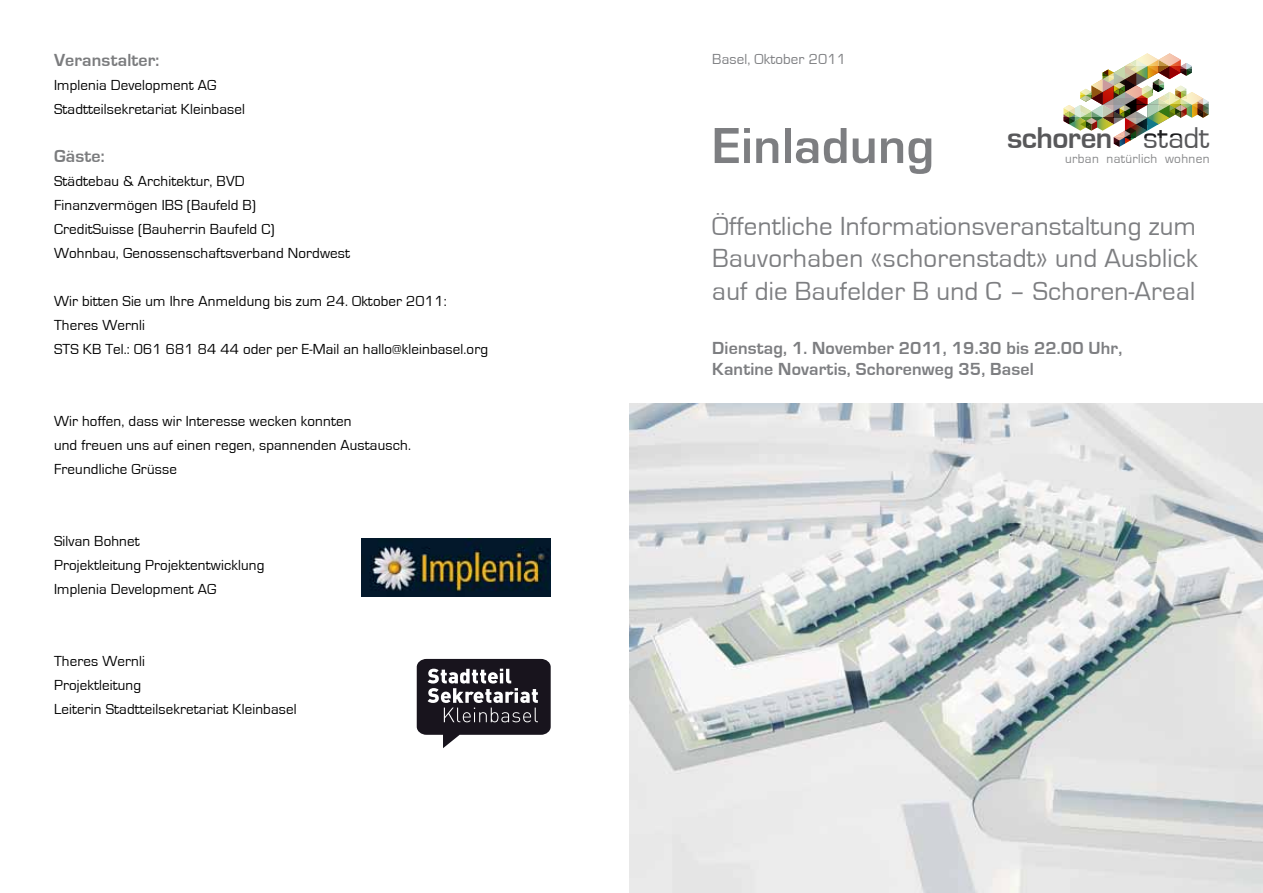
<style>
.page{position:relative;width:1263px;height:893px;background:#fff}
.page>*{position:absolute;margin:0;border:0;box-sizing:border-box;transform-origin:0 0}
.t1{font:700 52.5px "Eurostile";letter-spacing:.01em;color:#7d7e81}
.t2{font:700 31.05px "Eurostile";letter-spacing:-.02em;color:#58585a}
.t3{font:27px/32.4px "Eurostile";letter-spacing:.01em;color:#7d7e81;text-align:justify}
.t4{font:700 18px/21.6px "Eurostile";letter-spacing:.01em;color:#7d7e81}
.t5{font:700 18px "Eurostile";letter-spacing:.01em;color:#7b7c7e}
.t6{font:15px/24px "Eurostile";letter-spacing:.01em;color:#000}
.t7{font:15px "Eurostile";letter-spacing:.01em;color:#7d7e81}
.t8{font:13.35px "Eurostile";letter-spacing:.025em;color:#87888a}
.s1{font-weight:400}
</style>
<div class="page">
<img style="left:629px;top:404px;width:634px;height:489px">
<img style="left:1063px;top:53px;width:146px;height:94px">
<svg style="left:417px;top:659px;width:134px;height:89px"></svg>
<img style="left:361px;top:539px;width:190px;height:58px">
<p class="t5" style="left:54px;top:50px;width:107px">Veranstalter:</p>
<p class="t6" style="left:54px;top:73px;width:192px">Implenia Development AG<br>Stadtteilsekretariat Kleinbasel</p>
<p class="t5" style="left:54px;top:146px;width:52px">Gäste:</p>
<p class="t6" style="left:54px;top:169px;width:298px">Städtebau &amp; Architektur, BVD Finanzvermögen IBS (Baufeld B)<br>CreditSuisse (Bauherrin Baufeld C)<br>Wohnbau, Genossenschaftsverband Nordwest</p>
<p class="t6" style="left:54px;top:289px;width:436px">Wir bitten Sie um Ihre Anmeldung bis zum 24. Oktober 2011:<br>Theres Wernli<br>STS KB Tel.: 061 681 84 44 oder per E-Mail an hallo@kleinbasel.org</p>
<p class="t6" style="left:54px;top:409px;width:358px">Wir hoffen, dass wir Interesse wecken konnten<br>und freuen uns auf einen regen, spannenden Austausch.<br>Freundliche Grüsse</p>
<p class="t6" style="left:54px;top:529px;width:212px">Silvan Bohnet<br>Projektleitung Projektentwicklung<br>Implenia Development AG</p>
<p class="t6" style="left:54px;top:649px;width:244px">Theres Wernli<br>Projektleitung<br>Leiterin Stadtteilsekretariat Kleinbasel</p>
<p class="t7" style="left:712px;top:51px;width:135px">Basel, Oktober 2011</p>
<h2 class="t2" style="left:1007px;top:121px;width:204px">schoren <span class="s1">stadt</span></h2>
<p class="t8" style="left:1065px;top:151px;width:146px">urban natürlich wohnen</p>
<h1 class="t1" style="left:712px;top:117px;width:223px">Einladung</h1>
<h3 class="t3" style="left:712px;top:210px;width:487px">Öffentliche Informationsveranstaltung zum Bauvorhaben «schorenstadt» und Ausblick auf die Baufelder B und C – Schoren-Areal</h3>
<p class="t4" style="left:712px;top:337px;width:412px">Dienstag, 1. November 2011, 19.30 bis 22.00 Uhr,<br>Kantine Novartis, Schorenweg 35, Basel</p>
</div>
